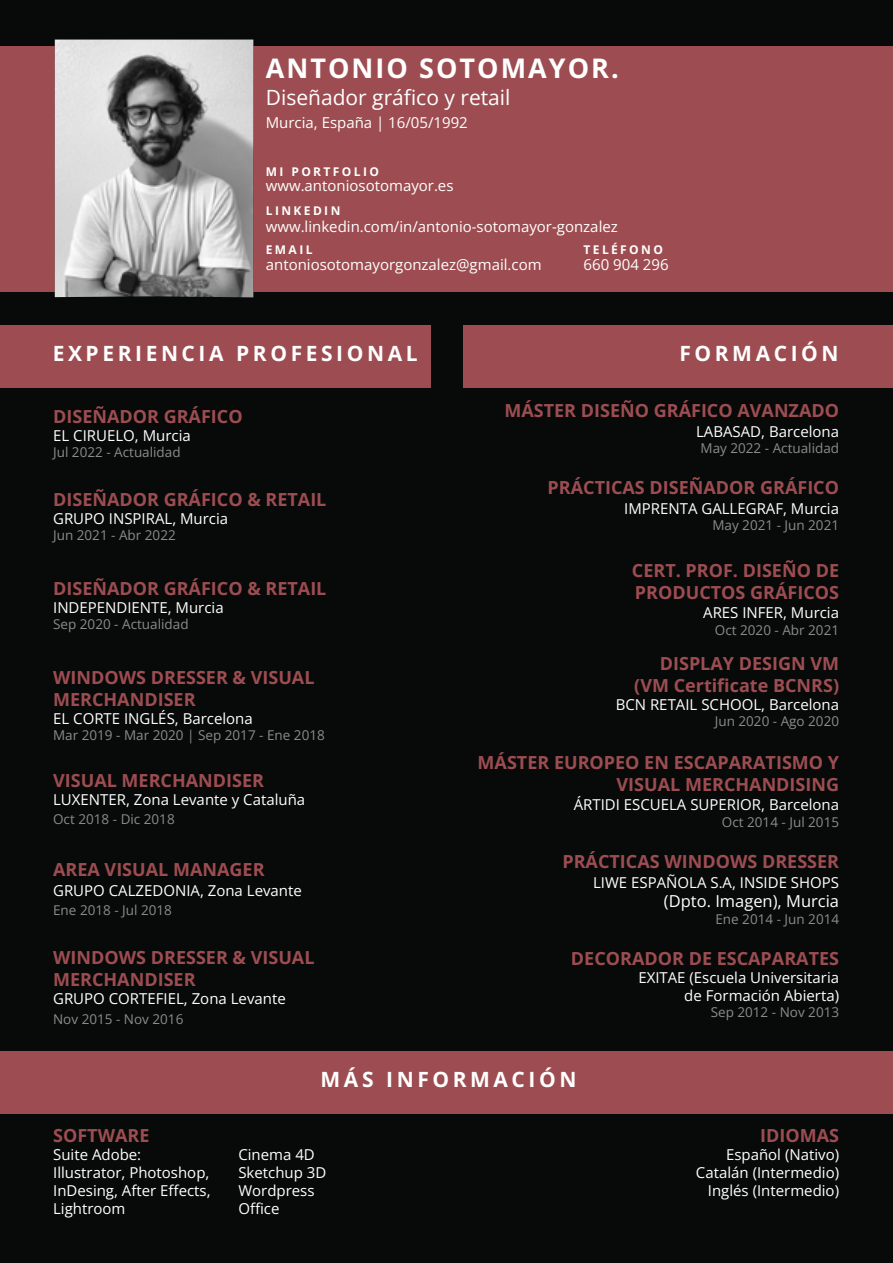
<style>
.page{position:relative;width:893px;height:1263px;background:#080a09}
.page>*{position:absolute;margin:0;border:0;box-sizing:border-box;transform-origin:0 0}
.t1{font:700 27px "Open Sans";letter-spacing:.075em;color:#fff}
.t2{font:700 21px "Open Sans";letter-spacing:.17em;color:#fff}
.t3{font:21px "Open Sans";color:#fff}
.t4{font:700 18px/21.6px "Open Sans";color:#9d4d51}
.t5{font:16.5px "Open Sans";color:#fff}
.t6{font:15px/18px "Open Sans";color:#fff;text-align:right}
.t7{font:13.5px "Open Sans";color:#8b8b8b}
.t8{font:700 12px "Open Sans";letter-spacing:.2em;color:#fff}
</style>
<div class="page">
<div style="left:0;top:46px;width:893px;height:245px;background:#9d4d51"></div>
<div style="left:0;top:325px;width:431px;height:63px;background:#9d4d51"></div>
<div style="left:463px;top:325px;width:430px;height:63px;background:#9d4d51"></div>
<img style="left:55px;top:40px;width:198px;height:257px">
<div style="left:0;top:1051px;width:893px;height:62px;background:#9d4d51"></div>
<h1 class="t1" style="left:266px;top:50px;width:354px">ANTONIO SOTOMAYOR.</h1>
<h2 class="t3" style="left:266px;top:83px;width:246px">Diseñador gráfico y retail</h2>
<p class="t6" style="left:266px;top:113px;width:204px">Murcia, España | 16/05/1992</p>
<p class="t8" style="left:266px;top:163px;width:115px">MI PORTFOLIO</p>
<p class="t6" style="left:266px;top:176px;width:189px">www.antoniosotomayor.es</p>
<p class="t8" style="left:266px;top:202px;width:76px">LINKEDIN</p>
<p class="t6" style="left:266px;top:217px;width:354px">www.linkedin.com/in/antonio-sotomayor-gonzalez</p>
<p class="t8" style="left:266px;top:241px;width:48px">EMAIL</p>
<p class="t6" style="left:266px;top:255px;width:277px">antoniosotomayorgonzalez@gmail.com</p>
<p class="t8" style="left:584px;top:241px;width:81px">TELÉFONO</p>
<p class="t6" style="left:584px;top:255px;width:87px">660 904 296</p>
<h2 class="t2" style="left:53px;top:339px;width:366px">EXPERIENCIA PROFESIONAL</h2>
<h2 class="t2" style="left:679px;top:339px;width:161px">FORMACIÓN</h2>
<p class="t4" style="left:53px;top:405px;width:191px">DISEÑADOR GRÁFICO</p>
<p class="t6" style="left:53px;top:426px;width:139px">EL CIRUELO, Murcia</p>
<p class="t7" style="left:53px;top:443px;width:129px">Jul 2022 - Actualidad</p>
<p class="t4" style="left:53px;top:488px;width:275px">DISEÑADOR GRÁFICO &amp; RETAIL</p>
<p class="t6" style="left:53px;top:509px;width:177px">GRUPO INSPIRAL, Murcia</p>
<p class="t7" style="left:53px;top:526px;width:124px">Jun 2021 - Abr 2022</p>
<p class="t4" style="left:53px;top:577px;width:275px">DISEÑADOR GRÁFICO &amp; RETAIL</p>
<p class="t6" style="left:53px;top:598px;width:172px">INDEPENDIENTE, Murcia</p>
<p class="t7" style="left:53px;top:615px;width:137px">Sep 2020 - Actualidad</p>
<p class="t4" style="left:53px;top:666px;width:263px">WINDOWS DRESSER &amp; VISUAL<br>MERCHANDISER</p>
<p class="t6" style="left:53px;top:709px;width:201px">EL CORTE INGLÉS, Barcelona</p>
<p class="t7" style="left:53px;top:725px;width:273px">Mar 2019 - Mar 2020 | Sep 2017 - Ene 2018</p>
<p class="t4" style="left:53px;top:769px;width:212px">VISUAL MERCHANDISER</p>
<p class="t6" style="left:53px;top:790px;width:254px">LUXENTER, Zona Levante y Cataluña</p>
<p class="t7" style="left:53px;top:810px;width:123px">Oct 2018 - Dic 2018</p>
<p class="t4" style="left:53px;top:858px;width:213px">AREA VISUAL MANAGER</p>
<p class="t6" style="left:53px;top:881px;width:250px">GRUPO CALZEDONIA, Zona Levante</p>
<p class="t7" style="left:53px;top:901px;width:120px">Ene 2018 - Jul 2018</p>
<p class="t4" style="left:53px;top:947px;width:263px">WINDOWS DRESSER &amp; VISUAL<br>MERCHANDISER</p>
<p class="t6" style="left:53px;top:989px;width:234px">GRUPO CORTEFIEL, Zona Levante</p>
<p class="t7" style="left:53px;top:1009px;width:132px">Nov 2015 - Nov 2016</p>
<p class="t4" style="left:504px;top:399px;width:336px">MÁSTER DISEÑO GRÁFICO AVANZADO</p>
<p class="t6" style="left:696px;top:422px;width:144px">LABASAD, Barcelona</p>
<p class="t7" style="left:700px;top:439px;width:140px">May 2022 - Actualidad</p>
<p class="t4" style="left:548px;top:476px;width:293px">PRÁCTICAS DISEÑADOR GRÁFICO</p>
<p class="t6" style="left:624px;top:499px;width:216px">IMPRENTA GALLEGRAF, Murcia</p>
<p class="t7" style="left:712px;top:516px;width:128px">May 2021 - Jun 2021</p>
<p class="t4" style="left:632px;top:559px;width:209px">CERT. PROF. DISEÑO DE<br>PRODUCTOS GRÁFICOS</p>
<p class="t6" style="left:703px;top:603px;width:137px">ARES INFER, Murcia</p>
<p class="t7" style="left:715px;top:620px;width:126px">Oct 2020 - Abr 2021</p>
<p class="t4" style="left:634px;top:652px;width:206px;text-align:right">DISPLAY DESIGN VM (VM Certificate BCNRS)</p>
<p class="t6" style="left:616px;top:695px;width:225px">BCN RETAIL SCHOOL, Barcelona</p>
<p class="t7" style="left:715px;top:712px;width:126px">Jun 2020 - Ago 2020</p>
<p class="t4" style="left:478px;top:751px;width:363px;text-align:right">MÁSTER EUROPEO EN ESCAPARATISMO Y<br>VISUAL MERCHANDISING</p>
<p class="t6" style="left:574px;top:795px;width:267px">ÁRTIDI ESCUELA SUPERIOR, Barcelona</p>
<p class="t7" style="left:722px;top:812px;width:119px">Oct 2014 - Jul 2015</p>
<p class="t4" style="left:562px;top:850px;width:278px">PRÁCTICAS WINDOWS DRESSER</p>
<p class="t6" style="left:593px;top:873px;width:247px">LIWE ESPAÑOLA S.A, INSIDE SHOPS</p>
<p class="t5" style="left:664px;top:890px;width:177px">(Dpto. Imagen), Murcia</p>
<p class="t7" style="left:715px;top:909px;width:125px">Ene 2014 - Jun 2014</p>
<p class="t4" style="left:571px;top:947px;width:270px">DECORADOR DE ESCAPARATES</p>
<p class="t6" style="left:638px;top:968px;width:202px">EXITAE (Escuela Universitaria de Formación Abierta)</p>
<p class="t7" style="left:711px;top:1003px;width:130px">Sep 2012 - Nov 2013</p>
<h2 class="t2" style="left:321px;top:1065px;width:257px">MÁS INFORMACIÓN</h2>
<p class="t4" style="left:53px;top:1124px;width:98px">SOFTWARE</p>
<p class="t6" style="left:53px;top:1145px;width:159px;text-align:left">Suite Adobe:<br>Illustrator, Photoshop,<br>InDesing, After Effects,<br>Lightroom</p>
<p class="t6" style="left:238px;top:1145px;width:89px;text-align:left">Cinema 4D<br>Sketchup 3D<br>Wordpress<br>Office</p>
<p class="t4" style="left:760px;top:1124px;width:80px">IDIOMAS</p>
<p class="t6" style="left:696px;top:1145px;width:145px">Español (Nativo)<br>Catalán (Intermedio)<br>Inglés (Intermedio)</p>
</div>
